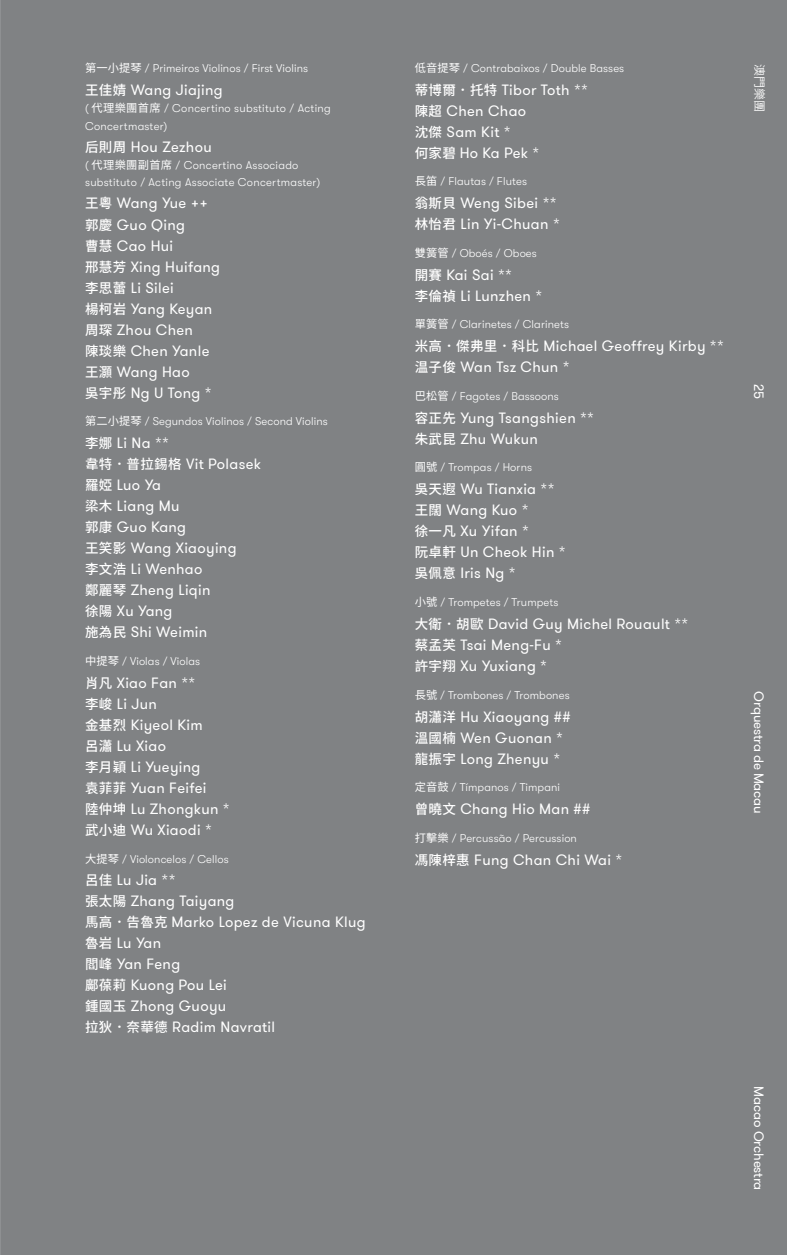
<style>
.page{position:relative;width:787px;height:1255px;background:#fff}
.page>*{position:absolute;margin:0;border:0;box-sizing:border-box;transform-origin:0 0}
.t1{font:14.85px/21px "GT Walsheim Pro";letter-spacing:.025em;color:#fff}
.t2{font:13.5px "GT Walsheim Pro";letter-spacing:-.015em;color:#fff}
.t3{font:600 12px "Noto Sans CJ Ktc";color:#fff}
.t4{font:300 11.25px/17.7px "GT Walsheim";letter-spacing:.01em;color:#fff}
.s1{font-family:"Noto Sans CJ Ktc";font-weight:400}
.s2{font-family:"Noto Sans CJ Ktc";font-weight:500;font-size:13.5px}
</style>
<div class="page">
<div style="left:0;top:0;width:787px;height:1254px;background:#808284"></div>
<hr style="left:0;top:0;width:1px;height:1254px;background:#9d9fa2">
<p class="t4" style="left:85px;top:59px;width:224px"><span class="s1">第一小提琴</span> / Primeiros Violinos / First Violins</p>
<p class="t1" style="left:85px;top:79px;width:139px"><span class="s2">王佳婧</span> Wang Jiajing</p>
<p class="t4" style="left:85px;top:100px;width:247px">( <span class="s1">代理樂團首席</span> / Concertino substituto / Acting<br>Concertmaster)</p>
<p class="t1" style="left:85px;top:136px;width:128px"><span class="s2">后則周</span> Hou Zezhou</p>
<p class="t4" style="left:85px;top:157px;width:237px;line-height:16.5px">( <span class="s1">代理樂團副首席</span> / Concertino Associado substituto / Acting Associate Concertmaster)</p>
<p class="t1" style="left:85px;top:193px;width:137px"><span class="s2">王粵</span> Wang Yue ++<span class="s2">郭慶</span> Guo Qing<br><span class="s2">曹慧</span> Cao Hui<br><span class="s2">邢慧芳</span> Xing Huifang<span class="s2">李思蕾</span> Li Silei<br><span class="s2">楊柯岩</span> Yang Keyan<span class="s2">周琛</span> Zhou Chen<br><span class="s2">陳琰樂</span> Chen Yanle<span class="s2">王灝</span> Wang Hao<br><span class="s2">吳宇彤</span> Ng U Tong *</p>
<p class="t4" style="left:85px;top:412px;width:244px"><span class="s1">第二小提琴</span> / Segundos Violinos / Second Violins</p>
<p class="t1" style="left:85px;top:433px;width:177px"><span class="s2">李娜</span> Li Na **<br><span class="s2">韋特．普拉錫格</span> Vit Polasek<span class="s2">羅婭</span> Luo Ya<br><span class="s2">梁木</span> Liang Mu<br><span class="s2">郭康</span> Guo Kang<br><span class="s2">王笑影</span> Wang Xiaoying<br><span class="s2">李文浩</span> Li Wenhao<br><span class="s2">鄭麗琴</span> Zheng Liqin<br><span class="s2">徐陽</span> Xu Yang<br><span class="s2">施為民</span> Shi Weimin</p>
<p class="t4" style="left:85px;top:652px;width:117px"><span class="s1">中提琴</span> / Violas / Violas</p>
<p class="t1" style="left:85px;top:672px;width:146px"><span class="s2">肖凡</span> Xiao Fan **<br><span class="s2">李峻</span> Li Jun<br><span class="s2">金基烈</span> Kiyeol Kim<br><span class="s2">呂瀟</span> Lu Xiao<br><span class="s2">李月穎</span> Li Yueying<br><span class="s2">袁菲菲</span> Yuan Feifei<br><span class="s2">陸仲坤</span> Lu Zhongkun *<span class="s2">武小迪</span> Wu Xiaodi *</p>
<p class="t4" style="left:85px;top:850px;width:145px"><span class="s1">大提琴</span> / Violoncelos / Cellos</p>
<p class="t1" style="left:85px;top:870px;width:282px"><span class="s2">呂佳</span> Lu Jia **<br><span class="s2">張太陽</span> Zhang Taiyang<br><span class="s2">馬高．告魯克</span> Marko Lopez de Vicuna Klug<span class="s2">魯岩</span> Lu Yan<br><span class="s2">閻峰</span> Yan Feng<br><span class="s2">鄺葆莉</span> Kuong Pou Lei<br><span class="s2">鍾國玉</span> Zhong Guoyu<br><span class="s2">拉狄．奈華德</span> Radim Navratil</p>
<p class="t4" style="left:415px;top:59px;width:211px"><span class="s1">低音提琴</span> / Contrabaixos / Double Basses</p>
<p class="t1" style="left:415px;top:79px;width:175px"><span class="s2">蒂博爾．托特</span> Tibor Toth **<span class="s2">陳超</span> Chen Chao<br><span class="s2">沈傑</span> Sam Kit *<br><span class="s2">何家碧</span> Ho Ka Pek *</p>
<p class="t4" style="left:415px;top:173px;width:114px"><span class="s1">長笛</span> / Flautas / Flutes</p>
<p class="t1" style="left:415px;top:193px;width:146px"><span class="s2">翁斯貝</span> Weng Sibei **<span class="s2">林怡君</span> Lin Yi-Chuan *</p>
<p class="t4" style="left:415px;top:244px;width:124px"><span class="s1">雙簧管</span> / Oboés / Oboes</p>
<p class="t1" style="left:415px;top:264px;width:129px"><span class="s2">開賽</span> Kai Sai **<br><span class="s2">李倫禎</span> Li Lunzhen *</p>
<p class="t4" style="left:415px;top:316px;width:156px"><span class="s1">單簧管</span> / Clarinetes / Clarinets</p>
<p class="t1" style="left:415px;top:336px;width:310px"><span class="s2">米高．傑弗里．科比</span> Michael Geoffrey Kirby **<span class="s2">温子俊</span> Wan Tsz Chun *</p>
<p class="t4" style="left:415px;top:387px;width:146px"><span class="s1">巴松管</span> / Fagotes / Bassoons</p>
<p class="t1" style="left:415px;top:407px;width:181px"><span class="s2">容正先</span> Yung Tsangshien **<span class="s2">朱武昆</span> Zhu Wukun</p>
<p class="t4" style="left:415px;top:459px;width:119px"><span class="s1">圓號</span> / Trompas / Horns</p>
<p class="t1" style="left:415px;top:479px;width:152px"><span class="s2">吳天遐</span> Wu Tianxia **<span class="s2">王闊</span> Wang Kuo *<br><span class="s2">徐一凡</span> Xu Yifan *<br><span class="s2">阮卓軒</span> Un Cheok Hin *<span class="s2">吳佩意</span> Iris Ng *</p>
<p class="t4" style="left:415px;top:593px;width:145px"><span class="s1">小號</span> / Trompetes / Trumpets</p>
<p class="t1" style="left:415px;top:613px;width:275px"><span class="s2">大衛．胡歐</span> David Guy Michel Rouault **<span class="s2">蔡孟芙</span> Tsai Meng-Fu *<br><span class="s2">許宇翔</span> Xu Yuxiang *</p>
<p class="t4" style="left:415px;top:686px;width:156px"><span class="s1">長號</span> / Trombones / Trombones</p>
<p class="t1" style="left:415px;top:706px;width:157px"><span class="s2">胡瀟洋</span> Hu Xiaoyang ##<span class="s2">溫國楠</span> Wen Guonan *<span class="s2">龍振宇</span> Long Zhenyu *</p>
<p class="t4" style="left:415px;top:778px;width:147px"><span class="s1">定音鼓</span> / Tímpanos / Timpani</p>
<p class="t1" style="left:415px;top:798px;width:177px"><span class="s2">曾曉文</span> Chang Hio Man ##</p>
<p class="t4" style="left:415px;top:829px;width:164px"><span class="s1">打擊樂</span> / Percussão / Percussion</p>
<p class="t1" style="left:415px;top:849px;width:209px"><span class="s2">馮陳梓惠</span> Fung Chan Chi Wai *</p>
<p class="t3" style="left:766px;top:64px;width:49px;rotate:90deg">澳門樂團</p>
<p class="t2" style="left:767px;top:384px;width:16px;rotate:90deg">25</p>
<p class="t2" style="left:767px;top:691px;width:124px;rotate:90deg">Orquestra de Macau</p>
<p class="t2" style="left:767px;top:1086px;width:106px;rotate:90deg">Macao Orchestra</p>
</div>
